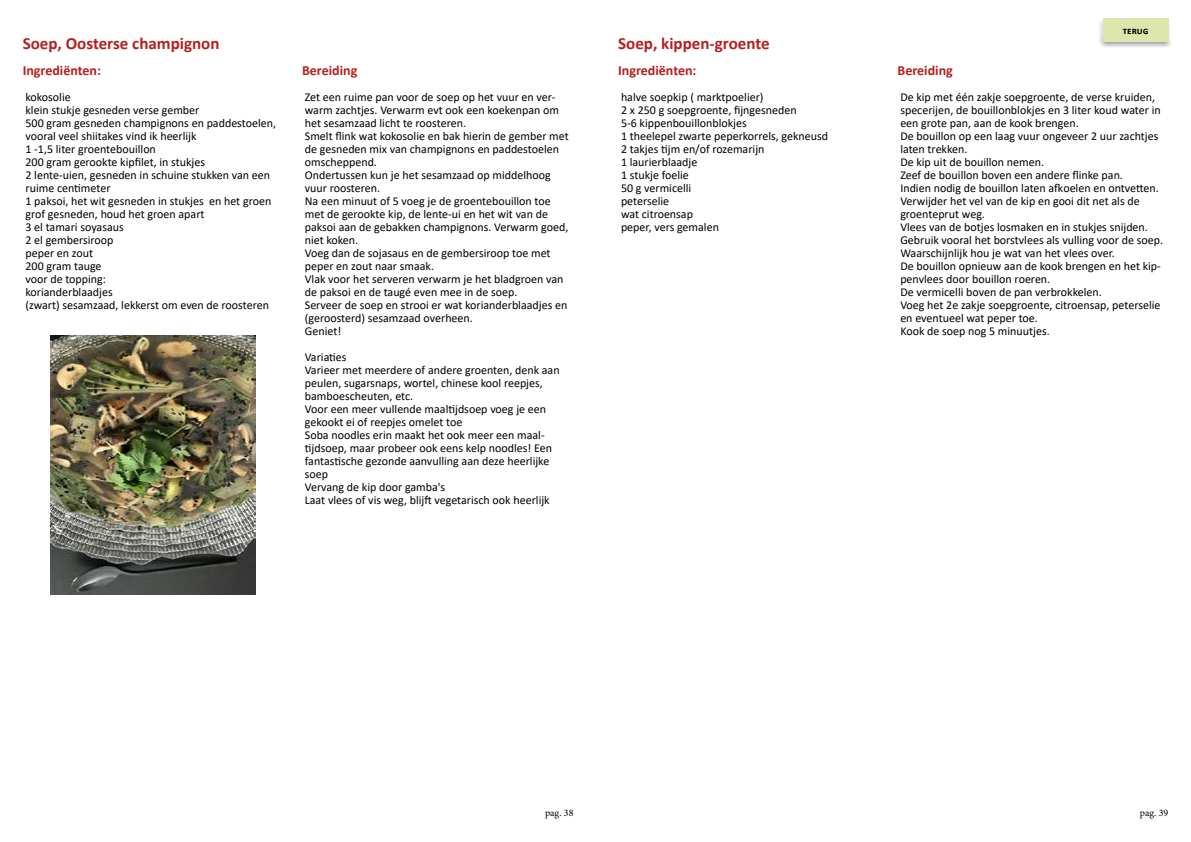
<style>
.page{position:relative;width:1191px;height:842px;background:#fff}
.page>*{position:absolute;margin:0;border:0;box-sizing:border-box;transform-origin:0 0}
.t1{font:700 17px "Calibri";color:#b51f1f}
.t2{font:700 14px "Calibri";color:#b51f1f}
.t3{font:12px/13px "Calibri";color:#000}
.t4{font:10px "Minion Pro";color:#000}
.t5{font:700 10px "Calibri";color:#000}
</style>
<div class="page">
<div style="left:1097px;top:18px;width:75px;height:29px;background:#000;opacity:.75"></div>
<div style="left:1103px;top:18px;width:65px;height:24px;background:#dbe7ad"></div>
<img style="left:50px;top:335px;width:205px;height:259px">
<h1 class="t1" style="left:23px;top:31px;width:198px">Soep, Oosterse champignon</h1>
<p class="t2" style="left:23px;top:60px;width:80px">Ingrediënten:</p>
<p class="t3" style="left:26px;top:90px;width:252px">kokosolie<br>klein stukje gesneden verse gember<br>500 gram gesneden champignons en paddestoelen, vooral veel shiitakes vind ik heerlijk<br>1 -1,5 liter groentebouillon<br>200 gram gerookte kipfilet, in stukjes<br>2 lente-uien, gesneden in schuine stukken van een ruime centimeter<br>1 paksoi, het wit gesneden in stukjes en het groen grof gesneden, houd het groen apart<br>3 el tamari soyasaus<br>2 el gembersiroop<br>peper en zout<br>200 gram tauge<br>voor de topping:<br>korianderblaadjes<br>(zwart) sesamzaad, lekkerst om even de roosteren</p>
<p class="t2" style="left:302px;top:60px;width:57px">Bereiding</p>
<p class="t3" style="left:305px;top:90px;width:265px">Zet een ruime pan voor de soep op het vuur en ver&shy;warm zachtjes. Verwarm evt ook een koekenpan om het sesamzaad licht te roosteren.<br>Smelt flink wat kokosolie en bak hierin de gember met de gesneden mix van champignons en paddestoelen omscheppend.<br>Ondertussen kun je het sesamzaad op middelhoog vuur roosteren.<br>Na een minuut of 5 voeg je de groentebouillon toe met de gerookte kip, de lente-ui en het wit van de paksoi aan de gebakken champignons. Verwarm goed, niet koken.<br>Voeg dan de sojasaus en de gembersiroop toe met peper en zout naar smaak.<br>Vlak voor het serveren verwarm je het bladgroen van de paksoi en de taugé even mee in de soep.<br>Serveer de soep en strooi er wat korianderblaadjes en (geroosterd) sesamzaad overheen.<br>Geniet!</p>
<p class="t3" style="left:305px;top:350px;width:256px">Variaties<br>Varieer met meerdere of andere groenten, denk aan peulen, sugarsnaps, wortel, chinese kool reepjes, bamboescheuten, etc.<br>Voor een meer vullende maaltijdsoep voeg je een gekookt ei of reepjes omelet toe<br>Soba noodles erin maakt het ook meer een maal&shy;tijdsoep, maar probeer ook eens kelp noodles! Een fantastische gezonde aanvulling aan deze heerlijke soep<br>Vervang de kip door gamba's<br>Laat vlees of vis weg, blijft vegetarisch ook heerlijk</p>
<h1 class="t1" style="left:618px;top:31px;width:153px">Soep, kippen-groente</h1>
<p class="t2" style="left:618px;top:60px;width:80px">Ingrediënten:</p>
<p class="t3" style="left:621px;top:90px;width:209px">halve soepkip ( marktpoelier)<br>2 x 250 g soepgroente, fijngesneden<br>5-6 kippenbouillonblokjes<br>1 theelepel zwarte peperkorrels, gekneusd<br>2 takjes tijm en/of rozemarijn<br>1 laurierblaadje<br>1 stukje foelie<br>50 g vermicelli<br>peterselie<br>wat citroensap<br>peper, vers gemalen</p>
<p class="t5" style="left:1122px;top:23px;width:27px">TERUG</p>
<p class="t2" style="left:897px;top:60px;width:57px">Bereiding</p>
<p class="t3" style="left:900px;top:90px;width:264px">De kip met één zakje soepgroente, de verse kruiden, specerijen, de bouillonblokjes en 3 liter koud water in een grote pan, aan de kook brengen.<br>De bouillon op een laag vuur ongeveer 2 uur zachtjes laten trekken.<br>De kip uit de bouillon nemen.<br>Zeef de bouillon boven een andere flinke pan.<br>Indien nodig de bouillon laten afkoelen en ontvetten.<br>Verwijder het vel van de kip en gooi dit net als de groenteprut weg.<br>Vlees van de botjes losmaken en in stukjes snijden.<br>Gebruik vooral het borstvlees als vulling voor de soep.<br>Waarschijnlijk hou je wat van het vlees over.<br>De bouillon opnieuw aan de kook brengen en het kip&shy;penvlees door bouillon roeren.<br>De vermicelli boven de pan verbrokkelen.<br>Voeg het 2e zakje soepgroente, citroensap, peterselie en eventueel wat peper toe.<br>Kook de soep nog 5 minuutjes.</p>
<p class="t4" style="left:545px;top:806px;width:30px">pag. 38</p>
<p class="t4" style="left:1139px;top:806px;width:30px">pag. 39</p>
</div>
